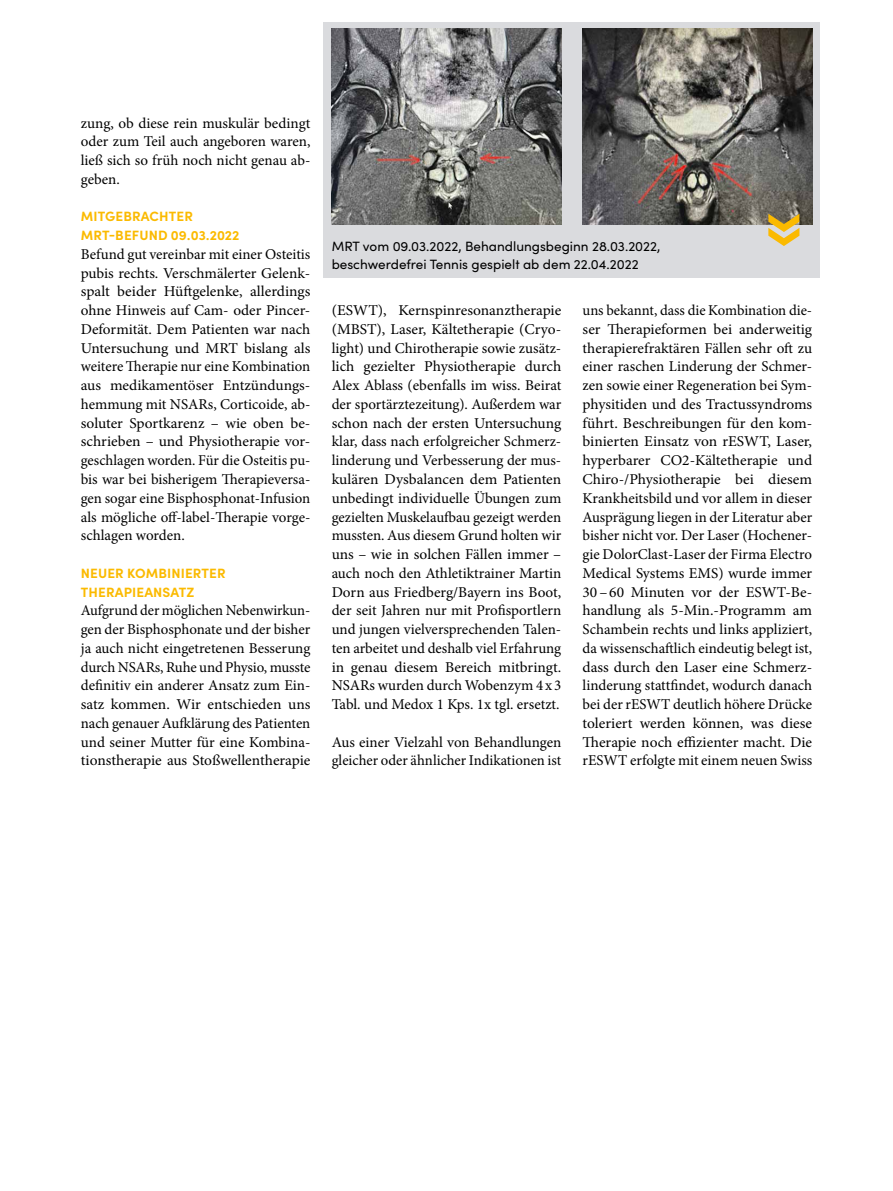
<style>
.page{position:relative;width:893px;height:1191px;background:#fff}
.page>*{position:absolute;margin:0;border:0;box-sizing:border-box;transform-origin:0 0}
.t1{font:15px/18.8px "Minion Pro";color:#000;text-align:justify}
.t2{font:13.5px/18px "Sofia Pro";color:#000}
.t3{font:700 13.5px/18.8px "Sofia Pro";letter-spacing:.01em;color:#fbba00}
</style>
<div class="page">
<div style="left:323px;top:22px;width:497px;height:256px;background:#dadbde"></div>
<img style="left:332px;top:29px;width:229px;height:195px">
<img style="left:583px;top:29px;width:229px;height:195px">
<svg style="left:768px;top:214px;width:31px;height:32px"></svg>
<p class="t1" style="left:81px;top:113px;width:231px">zung, ob diese rein muskulär bedingt oder zum Teil auch angeboren waren, ließ sich so früh noch nicht genau ab&shy;geben.</p>
<p class="t3" style="left:81px;top:206px;width:160px">MITGEBRACHTER<br>MRT-BEFUND 09.03.2022</p>
<p class="t1" style="left:81px;top:245px;width:231px">Befund gut vereinbar mit einer Osteitis pubis rechts. Verschmälerter Gelenk&shy;spalt beider Hüftgelenke, allerdings ohne Hinweis auf Cam- oder Pincer-Deformität. Dem Patienten war nach Untersuchung und MRT bislang als weitere Therapie nur eine Kombination aus medikamentöser Entzündungs&shy;hemmung mit NSARs, Corticoide, ab&shy;soluter Sportkarenz – wie oben be&shy;schrieben – und Physiotherapie vor&shy;geschlagen worden. Für die Osteitis pu&shy;bis war bei bisherigem Therapieversa&shy;gen sogar eine Bisphosphonat-Infusion als mögliche off-label-Therapie vorge&shy;schlagen worden.</p>
<p class="t3" style="left:81px;top:562px;width:146px">NEUER KOMBINIERTER<br>THERAPIEANSATZ</p>
<p class="t1" style="left:81px;top:601px;width:231px">Aufgrund der möglichen Nebenwirkun&shy;gen der Bisphosphonate und der bisher ja auch nicht eingetretenen Besserung durch NSARs, Ruhe und Physio, musste definitiv ein anderer Ansatz zum Ein&shy;satz kommen. Wir entschieden uns nach genauer Aufklärung des Patienten und seiner Mutter für eine Kombina&shy;tionstherapie aus Stoßwellentherapie</p>
<p class="t2" style="left:332px;top:237px;width:330px">MRT vom 09.03.2022, Behandlungsbeginn 28.03.2022, beschwerdefrei Tennis gespielt ab dem 22.04.2022</p>
<p class="t1" style="left:583px;top:301px;width:231px">uns bekannt, dass die Kombination die&shy;ser Therapieformen bei anderweitig therapierefraktären Fällen sehr oft zu einer raschen Linderung der Schmer&shy;zen sowie einer Regeneration bei Sym&shy;physitiden und des Tractussyndroms führt. Beschreibungen für den kom&shy;binierten Einsatz von rESWT, Laser, hyperbarer CO2-Kältetherapie und Chiro-/Physiotherapie bei diesem Krankheitsbild und vor allem in dieser Ausprägung liegen in der Literatur aber bisher nicht vor. Der Laser (Hochener&shy;gie DolorClast-Laser der Firma Electro Medical Systems EMS) wurde immer 30–60 Minuten vor der ESWT-Be&shy;handlung als 5-Min.-Programm am Schambein rechts und links appliziert, da wissenschaftlich eindeutig belegt ist, dass durch den Laser eine Schmerz&shy;linderung stattfindet, wodurch danach bei der rESWT deutlich höhere Drücke toleriert werden können, was diese Therapie noch effizienter macht. Die rESWT erfolgte mit einem neuen Swiss</p>
<p class="t1" style="left:332px;top:301px;width:231px">(ESWT), Kernspinresonanztherapie (MBST), Laser, Kältetherapie (Cryo&shy;light) und Chirotherapie sowie zusätz&shy;lich gezielter Physiotherapie durch Alex Ablass (ebenfalls im wiss. Beirat der sportärztezeitung). Außerdem war schon nach der ersten Untersuchung klar, dass nach erfolgreicher Schmerz&shy;linderung und Verbesserung der mus&shy;kulären Dysbalancen dem Patienten unbedingt individuelle Übungen zum gezielten Muskelaufbau gezeigt werden mussten. Aus diesem Grund holten wir uns – wie in solchen Fällen immer – auch noch den Athletiktrainer Martin Dorn aus Friedberg/Bayern ins Boot, der seit Jahren nur mit Profisportlern und jungen vielversprechenden Talen&shy;ten arbeitet und deshalb viel Erfahrung in genau diesem Bereich mitbringt.<br>NSARs wurden durch Wobenzym 4 x 3<br>Tabl. und Medox 1 Kps. 1x tgl. ersetzt.</p>
<p class="t1" style="left:332px;top:732px;width:231px">Aus einer Vielzahl von Behandlungen gleicher oder ähnlicher Indikationen ist</p>
</div>
